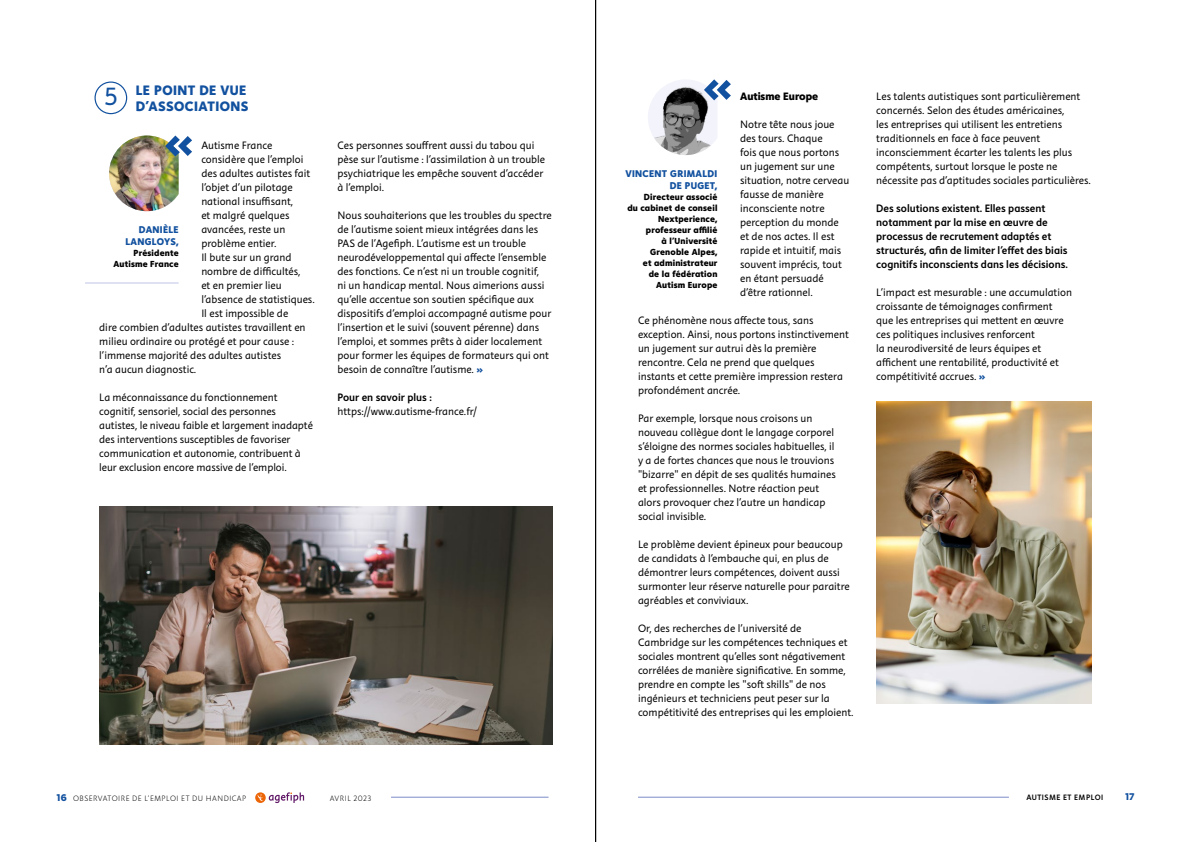
<style>
.page{position:relative;width:1191px;height:842px;background:#fff}
.page>*{position:absolute;margin:0;border:0;box-sizing:border-box;transform-origin:0 0}
.t1{font:25.6px "Instant 3";color:#12519f}
.H1_-_Titre{font:800 14px "Instant 5";letter-spacing:.03em;color:#12519f}
.body{font:11px/14px "Instant 3";color:#000}
.body-2{font:11px/14px "Instant 4 Slow";color:#000}
.body-3{font:800 11px "Instant 5";color:#000}
.H1_-_Titre-2{font:800 10px/12px "Instant 5";letter-spacing:.03em;color:#12519f;text-align:right}
.H1_-_Titre-3{font:800 9px/11px "Instant 5";letter-spacing:.02em;color:#000;text-align:right}
.t2{font:8px "Instant 2 Quick";letter-spacing:.06em;color:#000}
.t3{font:8px "Instant 4 Slow";letter-spacing:.06em;color:#000}
.s1{font-family:"Instant 5";font-weight:800;color:#12519f}
.s2{font-family:"Instant 4 Slow"}
.s3{font-family:"Instant 5";font-weight:800;font-size:10px;color:#12519f}
</style>
<div class="page">
<hr style="left:638px;top:797px;width:371px;height:1px;background:#939fd1">
<hr style="left:391px;top:797px;width:157px;height:1px;background:#939fd1">
<svg style="left:255px;top:792px;width:49px;height:11px"></svg>
<div style="left:94px;top:81px;width:33px;height:33px;border:1px solid #12519f;border-radius:50%"></div>
<hr style="left:85px;top:282px;width:94px;height:2px;background:#caceea">
<img style="left:109px;top:136px;width:83px;height:75px">
<img style="left:99px;top:506px;width:454px;height:238px">
<img style="left:876px;top:401px;width:215px;height:303px">
<svg style="left:648px;top:79px;width:83px;height:76px"></svg>
<hr style="left:595px;top:0;width:1px;height:842px;background:#000">
<h1 class="H1_-_Titre" style="left:136px;top:81px;width:112px">LE POINT DE VUE</h1>
<p class="t1" style="left:103px;top:81px;width:17px">5</p>
<h1 class="H1_-_Titre" style="left:136px;top:97px;width:114px">D’ASSOCIATIONS</h1>
<p class="body" style="left:201px;top:139px;width:110px">Autisme France considère que l’emploi des adultes autistes fait l’objet d’un pilotage national insuffisant,<br>et malgré quelques avancées, reste un problème entier.</p>
<p class="body" style="left:201px;top:251px;width:92px">Il bute sur un grand</p>
<p class="body" style="left:201px;top:265px;width:101px">nombre de difficultés,</p>
<p class="body" style="left:201px;top:279px;width:82px">et en premier lieu</p>
<p class="body" style="left:201px;top:293px;width:115px">l’absence de statistiques.</p>
<p class="body" style="left:201px;top:307px;width:88px">Il est impossible de</p>
<p class="body" style="left:99px;top:321px;width:208px">dire combien d’adultes autistes travaillent en</p>
<p class="body" style="left:99px;top:335px;width:196px">milieu ordinaire ou protégé et pour cause :</p>
<p class="body" style="left:99px;top:349px;width:183px">l’immense majorité des adultes autistes</p>
<p class="body" style="left:99px;top:363px;width:99px">n’a aucun diagnostic.</p>
<p class="body" style="left:99px;top:391px;width:215px">La méconnaissance du fonctionnement cognitif, sensoriel, social des personnes autistes, le niveau faible et largement inadapté des interventions susceptibles de favoriser communication et autonomie, contribuent à leur exclusion encore massive de l’emploi.</p>
<h1 class="H1_-_Titre-2" style="left:125px;top:224px;width:55px">DANIÈLE<br>LANGLOYS,</h1>
<h1 class="H1_-_Titre-3" style="left:114px;top:248px;width:67px">Présidente<br>Autisme France</h1>
<p class="body" style="left:337px;top:139px;width:209px">Ces personnes souffrent aussi du tabou qui pèse sur l’autisme : l’assimilation à un trouble psychiatrique les empêche souvent d’accéder à l’emploi.</p>
<p class="body" style="left:337px;top:209px;width:216px">Nous souhaiterions que les troubles du spectre de l’autisme soient mieux intégrées dans les PAS de l’Agefiph. L’autisme est un trouble neurodéveloppemental qui affecte l’ensemble des fonctions. Ce n’est ni un trouble cognitif,<br>ni un handicap mental. Nous aimerions aussi qu’elle accentue son soutien spécifique aux dispositifs d’emploi accompagné autisme pour l’insertion et le suivi (souvent pérenne) dans l’emploi, et sommes prêts à aider localement pour former les équipes de formateurs qui ont besoin de connaître l’autisme. <span class="s1">»</span></p>
<p class="body" style="left:337px;top:391px;width:141px"><span class="s2">Pour en savoir plus : </span>https://www.autisme-france.fr/</p>
<p class="body-3" style="left:740px;top:89px;width:80px">Autisme Europe</p>
<p class="body" style="left:740px;top:118px;width:111px">Notre tête nous joue des tours. Chaque<br>fois que nous portons un jugement sur une situation, notre cerveau fausse de manière inconsciente notre perception du monde et de nos actes. Il est rapide et intuitif, mais souvent imprécis, tout en étant persuadé d’être rationnel.</p>
<p class="body" style="left:638px;top:314px;width:212px">Ce phénomène nous affecte tous, sans exception. Ainsi, nous portons instinctivement un jugement sur autrui dès la première rencontre. Cela ne prend que quelques instants et cette première impression restera profondément ancrée.</p>
<p class="body" style="left:638px;top:412px;width:199px">Par exemple, lorsque nous croisons un nouveau collègue dont le langage corporel s’éloigne des normes sociales habituelles, il y a de fortes chances que nous le trouvions ”bizarre” en dépit de ses qualités humaines et professionnelles. Notre réaction peut alors provoquer chez l’autre un handicap social invisible.</p>
<p class="body" style="left:638px;top:538px;width:213px">Le problème devient épineux pour beaucoup de candidats à l’embauche qui, en plus de démontrer leurs compétences, doivent aussi surmonter leur réserve naturelle pour paraitre agréables et conviviaux.</p>
<p class="body" style="left:638px;top:622px;width:217px">Or, des recherches de l’université de Cambridge sur les compétences techniques et sociales montrent qu’elles sont négativement corrélées de manière significative. En somme, prendre en compte les ”soft skills” de nos ingénieurs et techniciens peut peser sur la compétitivité des entreprises qui les emploient.</p>
<h1 class="H1_-_Titre-2" style="left:625px;top:168px;width:94px">VINCENT GRIMALDI<br>DE PUGET,</h1>
<h1 class="H1_-_Titre-3" style="left:627px;top:192px;width:92px">Directeur associé<br>du cabinet de conseil<br>Nextperience, professeur affilié<br>à l’Université<br>Grenoble Alpes,<br>et administrateur<br>de la fédération<br>Autism Europe</h1>
<p class="body" style="left:876px;top:90px;width:216px">Les talents autistiques sont particulièrement concernés. Selon des études américaines,<br>les entreprises qui utilisent les entretiens traditionnels en face à face peuvent inconsciemment écarter les talents les plus compétents, surtout lorsque le poste ne nécessite pas d’aptitudes sociales particulières.</p>
<p class="body-2" style="left:876px;top:202px;width:193px">Des solutions existent. Elles passent notamment par la mise en œuvre de processus de recrutement adaptés et structurés, afin de limiter l’effet des biais cognitifs inconscients dans les décisions.</p>
<p class="body" style="left:876px;top:286px;width:197px">L’impact est mesurable : une accumulation croissante de témoignages confirment que les entreprises qui mettent en œuvre ces politiques inclusives renforcent<br>la neurodiversité de leurs équipes et affichent une rentabilité, productivité et compétitivité accrues. <span class="s1">»</span></p>
<p class="t2" style="left:57px;top:793px;width:191px"><span class="s3">16</span> OBSERVATOIRE DE L'EMPLOI ET DU HANDICAP</p>
<p class="t2" style="left:330px;top:793px;width:43px">AVRIL 2023</p>
<p class="t3" style="left:1026px;top:792px;width:79px">AUTISME ET EMPLOI</p>
<p class="H1_-_Titre-2" style="left:1125px;top:790px;width:10px">17</p>
</div>
